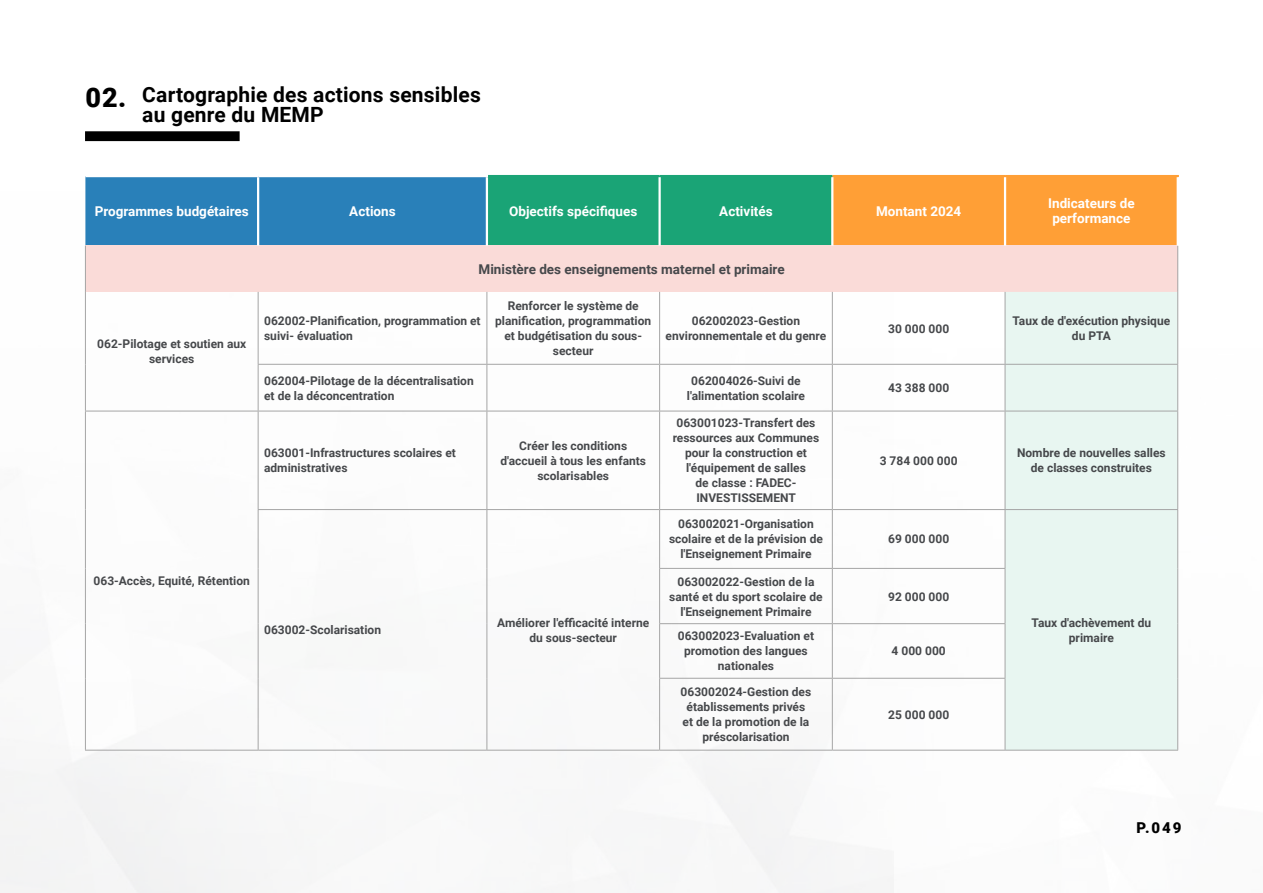
<style>
.page{position:relative;width:1263px;height:893px;background:#fff}
.page>*{position:absolute;margin:0;border:0;box-sizing:border-box;transform-origin:0 0}
.t1{font:900 27px "Roboto";color:#000}
.t2{font:700 21px/19.5px "Roboto";letter-spacing:.01em;color:#000}
.t3{font:900 15px "Roboto";color:#000}
.t4{font:700 13.5px/15px "Roboto";color:#fff;text-align:center}
.t5{font:700 13.5px "Roboto";color:#46484b}
.t6{font:700 12px/15px "Roboto";color:#46484b;text-align:center}
</style>
<div class="page">
<svg style="left:85px;top:177px;width:1091px;height:69px;background:#68967e"></svg>
<div style="left:85px;top:246px;width:1093px;height:46px;background:#fadbd8"></div>
<div style="left:1005px;top:292px;width:172px;height:458px;background:#e8f6f1"></div>
<hr style="left:832px;top:175px;width:173px;height:2px;background:#ff9f36">
<hr style="left:1005px;top:175px;width:174px;height:2px;background:#ff9f36">
<hr style="left:85px;top:246px;width:1px;height:46px;background:#a5a5a5">
<hr style="left:1177px;top:246px;width:1px;height:46px;background:#a5a5a5">
<hr style="left:85px;top:292px;width:1px;height:72px;background:#a5a5a5">
<hr style="left:258px;top:292px;width:1px;height:72px;background:#a5a5a5">
<hr style="left:486px;top:292px;width:1px;height:72px;background:#a5a5a5">
<hr style="left:659px;top:292px;width:1px;height:72px;background:#a5a5a5">
<hr style="left:832px;top:292px;width:1px;height:72px;background:#a5a5a5">
<hr style="left:1005px;top:292px;width:1px;height:72px;background:#a5a5a5">
<hr style="left:1177px;top:292px;width:1px;height:72px;background:#a5a5a5">
<hr style="left:85px;top:364px;width:1px;height:47px;background:#a5a5a5">
<hr style="left:258px;top:364px;width:229px;height:1px;background:#a5a5a5">
<hr style="left:258px;top:365px;width:1px;height:46px;background:#a5a5a5">
<hr style="left:487px;top:364px;width:173px;height:1px;background:#a5a5a5">
<hr style="left:486px;top:365px;width:1px;height:46px;background:#a5a5a5">
<hr style="left:660px;top:364px;width:172px;height:1px;background:#a5a5a5">
<hr style="left:659px;top:365px;width:1px;height:46px;background:#a5a5a5">
<hr style="left:832px;top:364px;width:173px;height:1px;background:#a5a5a5">
<hr style="left:832px;top:365px;width:1px;height:46px;background:#a5a5a5">
<hr style="left:1005px;top:364px;width:173px;height:1px;background:#a5a5a5">
<hr style="left:1005px;top:365px;width:1px;height:46px;background:#a5a5a5">
<hr style="left:1177px;top:365px;width:1px;height:46px;background:#a5a5a5">
<hr style="left:85px;top:411px;width:173px;height:1px;background:#a5a5a5">
<hr style="left:85px;top:411px;width:1px;height:99px;background:#a5a5a5">
<hr style="left:258px;top:411px;width:229px;height:1px;background:#a5a5a5">
<hr style="left:258px;top:411px;width:1px;height:98px;background:#a5a5a5">
<hr style="left:487px;top:411px;width:173px;height:1px;background:#a5a5a5">
<hr style="left:486px;top:411px;width:1px;height:98px;background:#a5a5a5">
<hr style="left:660px;top:411px;width:172px;height:1px;background:#a5a5a5">
<hr style="left:659px;top:411px;width:1px;height:98px;background:#a5a5a5">
<hr style="left:832px;top:411px;width:173px;height:1px;background:#a5a5a5">
<hr style="left:832px;top:411px;width:1px;height:98px;background:#a5a5a5">
<hr style="left:1005px;top:411px;width:173px;height:1px;background:#a5a5a5">
<hr style="left:1005px;top:411px;width:1px;height:98px;background:#a5a5a5">
<hr style="left:1177px;top:411px;width:1px;height:98px;background:#a5a5a5">
<hr style="left:85px;top:510px;width:1px;height:58px;background:#a5a5a5">
<hr style="left:258px;top:509px;width:229px;height:1px;background:#a5a5a5">
<hr style="left:258px;top:510px;width:1px;height:58px;background:#a5a5a5">
<hr style="left:487px;top:509px;width:173px;height:1px;background:#a5a5a5">
<hr style="left:486px;top:510px;width:1px;height:58px;background:#a5a5a5">
<hr style="left:660px;top:509px;width:172px;height:1px;background:#a5a5a5">
<hr style="left:659px;top:510px;width:1px;height:58px;background:#a5a5a5">
<hr style="left:832px;top:509px;width:173px;height:1px;background:#a5a5a5">
<hr style="left:832px;top:510px;width:1px;height:58px;background:#a5a5a5">
<hr style="left:1005px;top:509px;width:173px;height:1px;background:#a5a5a5">
<hr style="left:1005px;top:510px;width:1px;height:58px;background:#a5a5a5">
<hr style="left:1177px;top:510px;width:1px;height:58px;background:#a5a5a5">
<hr style="left:85px;top:568px;width:1px;height:56px;background:#a5a5a5">
<hr style="left:258px;top:568px;width:1px;height:56px;background:#a5a5a5">
<hr style="left:486px;top:568px;width:1px;height:56px;background:#a5a5a5">
<hr style="left:659px;top:568px;width:173px;height:1px;background:#a5a5a5">
<hr style="left:659px;top:569px;width:1px;height:54px;background:#a5a5a5">
<hr style="left:832px;top:568px;width:173px;height:1px;background:#a5a5a5">
<hr style="left:832px;top:569px;width:1px;height:54px;background:#a5a5a5">
<hr style="left:1005px;top:569px;width:1px;height:54px;background:#a5a5a5">
<hr style="left:1177px;top:568px;width:1px;height:56px;background:#a5a5a5">
<hr style="left:85px;top:624px;width:1px;height:54px;background:#a5a5a5">
<hr style="left:258px;top:624px;width:1px;height:54px;background:#a5a5a5">
<hr style="left:486px;top:624px;width:1px;height:54px;background:#a5a5a5">
<hr style="left:659px;top:623px;width:173px;height:1px;background:#a5a5a5">
<hr style="left:659px;top:624px;width:1px;height:54px;background:#a5a5a5">
<hr style="left:832px;top:623px;width:173px;height:1px;background:#a5a5a5">
<hr style="left:832px;top:624px;width:1px;height:54px;background:#a5a5a5">
<hr style="left:1005px;top:624px;width:1px;height:54px;background:#a5a5a5">
<hr style="left:1177px;top:624px;width:1px;height:54px;background:#a5a5a5">
<hr style="left:85px;top:678px;width:1px;height:72px;background:#a5a5a5">
<hr style="left:258px;top:678px;width:1px;height:72px;background:#a5a5a5">
<hr style="left:486px;top:678px;width:1px;height:72px;background:#a5a5a5">
<hr style="left:659px;top:678px;width:173px;height:1px;background:#a5a5a5">
<hr style="left:659px;top:679px;width:1px;height:71px;background:#a5a5a5">
<hr style="left:832px;top:678px;width:173px;height:1px;background:#a5a5a5">
<hr style="left:832px;top:679px;width:1px;height:71px;background:#a5a5a5">
<hr style="left:1005px;top:679px;width:1px;height:71px;background:#a5a5a5">
<hr style="left:1177px;top:678px;width:1px;height:72px;background:#a5a5a5">
<hr style="left:85px;top:750px;width:173px;height:1px;background:#a5a5a5">
<hr style="left:258px;top:750px;width:229px;height:1px;background:#a5a5a5">
<hr style="left:487px;top:750px;width:173px;height:1px;background:#a5a5a5">
<hr style="left:660px;top:750px;width:172px;height:1px;background:#a5a5a5">
<hr style="left:832px;top:750px;width:173px;height:1px;background:#a5a5a5">
<hr style="left:1005px;top:750px;width:173px;height:1px;background:#a5a5a5">
<hr style="left:257px;top:177px;width:2px;height:69px;background:#fff">
<hr style="left:488px;top:175px;width:172px;height:2px;background:#1aa476">
<hr style="left:660px;top:175px;width:172px;height:2px;background:#1aa476">
<hr style="left:486px;top:177px;width:2px;height:69px;background:#fff">
<hr style="left:658px;top:177px;width:3px;height:69px;background:#fff">
<hr style="left:831px;top:177px;width:2px;height:69px;background:#fff">
<hr style="left:1004px;top:177px;width:2px;height:69px;background:#fff">
<div style="left:85px;top:131px;width:155px;height:10px;background:#000"></div>
<h1 class="t1" style="left:86px;top:79px;width:42px">02.</h1>
<h2 class="t2" style="left:142px;top:84px;width:340px">Cartographie des actions sensibles au genre du MEMP</h2>
<p class="t4" style="left:95px;top:203px;width:155px">Programmes budgétaires</p>
<p class="t4" style="left:349px;top:203px;width:48px">Actions</p>
<p class="t4" style="left:509px;top:203px;width:130px">Objectifs spécifiques</p>
<p class="t4" style="left:719px;top:203px;width:55px">Activités</p>
<p class="t4" style="left:876px;top:203px;width:87px">Montant 2024</p>
<p class="t4" style="left:1048px;top:196px;width:88px">Indicateurs de performance</p>
<p class="t5" style="left:478px;top:260px;width:308px">Ministère des enseignements maternel et primaire</p>
<p class="t6" style="left:97px;top:336px;width:150px">062-Pilotage et soutien aux services</p>
<p class="t6" style="left:94px;top:573px;width:158px">063-Accès, Equité, Rétention</p>
<p class="t6" style="left:264px;top:313px;width:218px;text-align:left">062002-Planification, programmation et suivi- évaluation</p>
<p class="t6" style="left:495px;top:298px;width:158px">Renforcer le système de planification, programmation et budgétisation du sous&shy;secteur</p>
<p class="t6" style="left:666px;top:313px;width:162px">062002023-Gestion environnementale et du genre</p>
<p class="t6" style="left:888px;top:320px;width:63px">30 000 000</p>
<p class="t6" style="left:1012px;top:313px;width:159px">Taux de d'exécution physique du PTA</p>
<p class="t6" style="left:264px;top:372px;width:211px;text-align:left">062004-Pilotage de la décentralisation et de la déconcentration</p>
<p class="t6" style="left:687px;top:372px;width:120px">062004026-Suivi de l'alimentation scolaire</p>
<p class="t6" style="left:888px;top:380px;width:63px">43 388 000</p>
<p class="t6" style="left:264px;top:445px;width:193px;text-align:left">063001-Infrastructures scolaires et administratives</p>
<p class="t6" style="left:500px;top:438px;width:147px">Créer les conditions d'accueil à tous les enfants scolarisables</p>
<p class="t6" style="left:264px;top:622px;width:118px">063002-Scolarisation</p>
<p class="t6" style="left:497px;top:615px;width:154px">Améliorer l'efficacité interne du sous-secteur</p>
<p class="t6" style="left:673px;top:415px;width:148px">063001023-Transfert des ressources aux Communes pour la construction et l'équipement de salles<br>de classe : FADEC-<br>INVESTISSEMENT</p>
<p class="t6" style="left:669px;top:516px;width:155px">063002021-Organisation scolaire et de la prévision de l'Enseignement Primaire</p>
<p class="t6" style="left:669px;top:573px;width:155px">063002022-Gestion de la santé et du sport scolaire de l'Enseignement Primaire</p>
<p class="t6" style="left:678px;top:628px;width:138px">063002023-Evaluation et promotion des langues nationales</p>
<p class="t6" style="left:681px;top:684px;width:132px">063002024-Gestion des établissements privés et de la promotion de la préscolarisation</p>
<p class="t6" style="left:880px;top:453px;width:79px">3 784 000 000</p>
<p class="t6" style="left:1017px;top:445px;width:150px">Nombre de nouvelles salles de classes construites</p>
<p class="t6" style="left:888px;top:531px;width:63px">69 000 000</p>
<p class="t6" style="left:888px;top:588px;width:63px">92 000 000</p>
<p class="t6" style="left:891px;top:643px;width:56px">4 000 000</p>
<p class="t6" style="left:888px;top:706px;width:63px">25 000 000</p>
<p class="t6" style="left:1032px;top:615px;width:121px">Taux d'achèvement du primaire</p>
<p class="t3" style="left:1136px;top:817px;width:46px">P.049</p>
</div>
